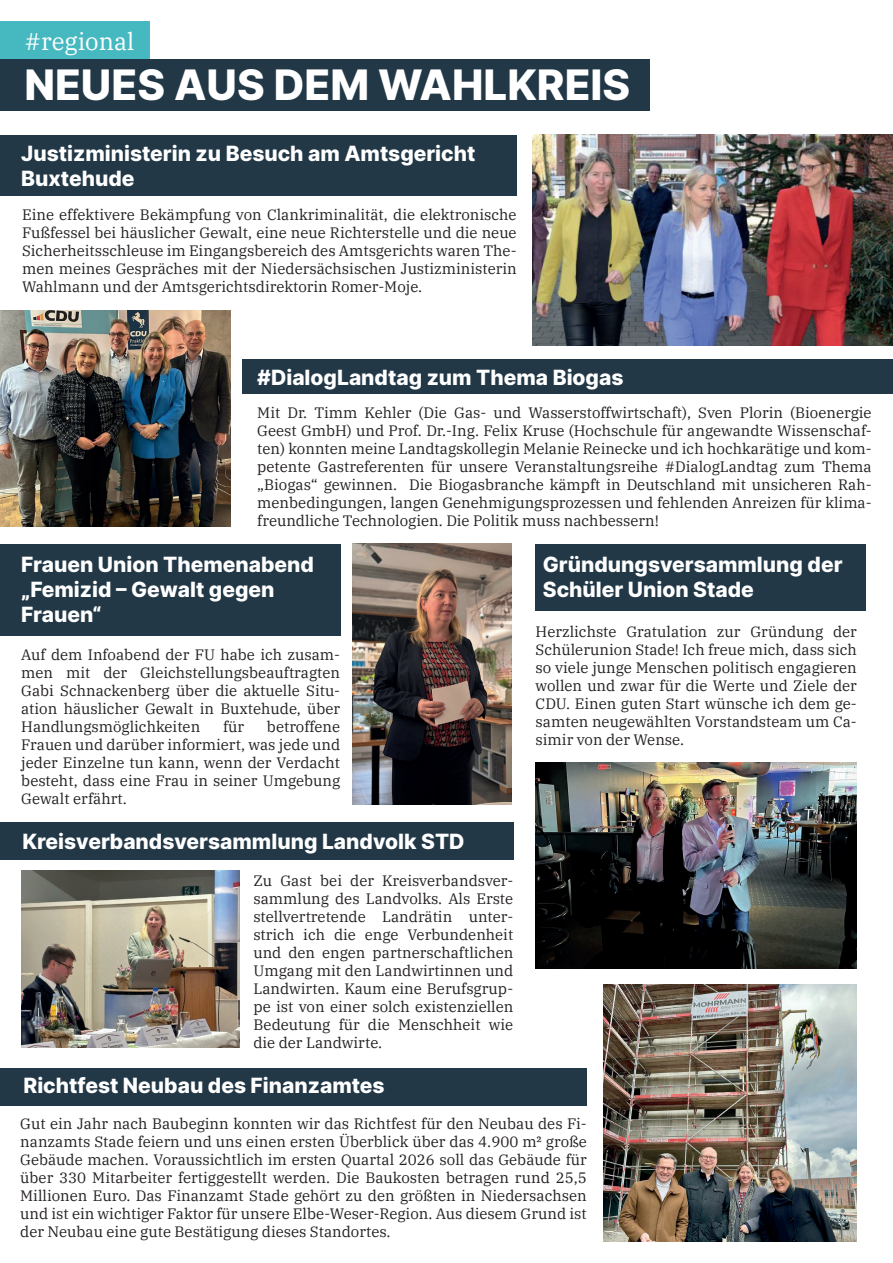
<style>
.page{position:relative;width:893px;height:1263px;background:#fff}
.page>*{position:absolute;margin:0;border:0;box-sizing:border-box;transform-origin:0 0}
.t1{font:800 42px "Inter";color:#fff}
.t2{font:24px "IBM Plex Serif";color:#fff}
.t3{font:800 21px/25.2px "Inter";color:#fff}
.t4{font:15px/18px "IBM Plex Serif";color:#231f20;text-align:justify}
</style>
<div class="page">
<div style="left:0;top:59px;width:649px;height:52px;background:#223847"></div>
<div style="left:0;top:21px;width:150px;height:38px;background:#46b9c0"></div>
<div style="left:0;top:135px;width:517px;height:61px;background:#223847"></div>
<div style="left:0;top:544px;width:340px;height:92px;background:#223847"></div>
<div style="left:0;top:822px;width:513px;height:38px;background:#223847"></div>
<div style="left:242px;top:359px;width:651px;height:35px;background:#223847"></div>
<div style="left:536px;top:544px;width:330px;height:67px;background:#223847"></div>
<img style="left:532px;top:135px;width:361px;height:210px">
<img style="left:353px;top:544px;width:159px;height:260px">
<img style="left:21px;top:870px;width:219px;height:178px">
<img style="left:0;top:310px;width:230px;height:216px">
<img style="left:536px;top:763px;width:321px;height:205px">
<img style="left:603px;top:985px;width:254px;height:257px">
<div style="left:0;top:1068px;width:587px;height:38px;background:#223847"></div>
<h2 class="t2" style="left:24px;top:23px;width:111px">#regional</h2>
<h1 class="t1" style="left:24px;top:53px;width:607px">NEUES AUS DEM WAHLKREIS</h1>
<h3 class="t3" style="left:21px;top:140px;width:456px">Justizministerin zu Besuch am Amtsgericht<br>Buxtehude</h3>
<p class="t4" style="left:22px;top:204px;width:496px">Eine effektivere Bekämpfung von Clankriminalität, die elektronische Fußfessel bei häuslicher Gewalt, eine neue Richterstelle und die neue Sicherheitsschleuse im Eingangsbereich des Amtsgerichts waren The&shy;men meines Gespräches mit der Niedersächsischen Justizministerin Wahlmann und der Amtsgerichtsdirektorin Romer-Moje.</p>
<h3 class="t3" style="left:257px;top:364px;width:368px">#DialogLandtag zum Thema Biogas</h3>
<p class="t4" style="left:257px;top:403px;width:616px">Mit Dr. Timm Kehler (Die Gas- und Wasserstoffwirtschaft), Sven Plorin (Bioenergie Geest GmbH) und Prof. Dr.-Ing. Felix Kruse (Hochschule für angewandte Wissenschaf&shy;ten) konnten meine Landtagskollegin Melanie Reinecke und ich hochkarätige und kom&shy;petente Gastreferenten für unsere Veranstaltungsreihe #DialogLandtag zum Thema „Biogas“ gewinnen. Die Biogasbranche kämpft in Deutschland mit unsicheren Rah&shy;menbedingungen, langen Genehmigungsprozessen und fehlenden Anreizen für klima&shy;freundliche Technologien. Die Politik muss nachbessern!</p>
<h3 class="t3" style="left:21px;top:551px;width:294px">Frauen Union Themenabend „Femizid – Gewalt gegen<br>Frauen“</h3>
<p class="t4" style="left:21px;top:645px;width:320px">Auf dem Infoabend der FU habe ich zusam&shy;men mit der Gleichstellungsbeauftragten Gabi Schnackenberg über die aktuelle Situ&shy;ation häuslicher Gewalt in Buxtehude, über Handlungsmöglichkeiten</p>
<p class="t4" style="left:21px;top:717px;width:320px;text-indent:246px">betroffene Frauen und darüber informiert, was jede und jeder Einzelne tun kann, wenn der Verdacht besteht, dass eine Frau in seiner Umgebung Gewalt erfährt.</p>
<p class="t4" style="left:223px;top:717px;width:23px">für</p>
<h3 class="t3" style="left:23px;top:828px;width:443px">Kreisverbandsversammlung Landvolk STD</h3>
<p class="t4" style="left:253px;top:870px;width:261px">Zu Gast bei der Kreisverbandsver&shy;sammlung des Landvolks. Als Erste stellvertretende Landrätin unter&shy;strich ich die enge Verbundenheit und den engen partnerschaftlichen Umgang mit den Landwirtinnen und Landwirten. Kaum eine Berufsgrup&shy;pe ist von einer solch existenziellen Bedeutung für die Menschheit wie die der Landwirte.</p>
<h3 class="t3" style="left:23px;top:1072px;width:363px">Richtfest Neubau des Finanzamtes</h3>
<h3 class="t3" style="left:543px;top:551px;width:301px">Gründungsversammlung der<br>Schüler Union Stade</h3>
<p class="t4" style="left:536px;top:622px;width:323px">Herzlichste Gratulation zur Gründung der Schülerunion Stade! Ich freue mich, dass sich so viele junge Menschen politisch engagieren wollen und zwar für die Werte und Ziele der CDU. Einen guten Start wünsche ich dem ge&shy;samten neugewählten Vorstandsteam um Ca&shy;simir von der Wense.</p>
<p class="t4" style="left:20px;top:1113px;width:568px">Gut ein Jahr nach Baubeginn konnten wir das Richtfest für den Neubau des Fi&shy;nanzamts Stade feiern und uns einen ersten Überblick über das 4.900 m² große Gebäude machen. Voraussichtlich im ersten Quartal 2026 soll das Gebäude für über 330 Mitarbeiter fertiggestellt werden. Die Baukosten betragen rund 25,5<br>Millionen Euro. Das Finanzamt Stade gehört zu den größten in Niedersachsen und ist ein wichtiger Faktor für unsere Elbe-Weser-Region. Aus diesem Grund ist der Neubau eine gute Bestätigung dieses Standortes.</p>
</div>
